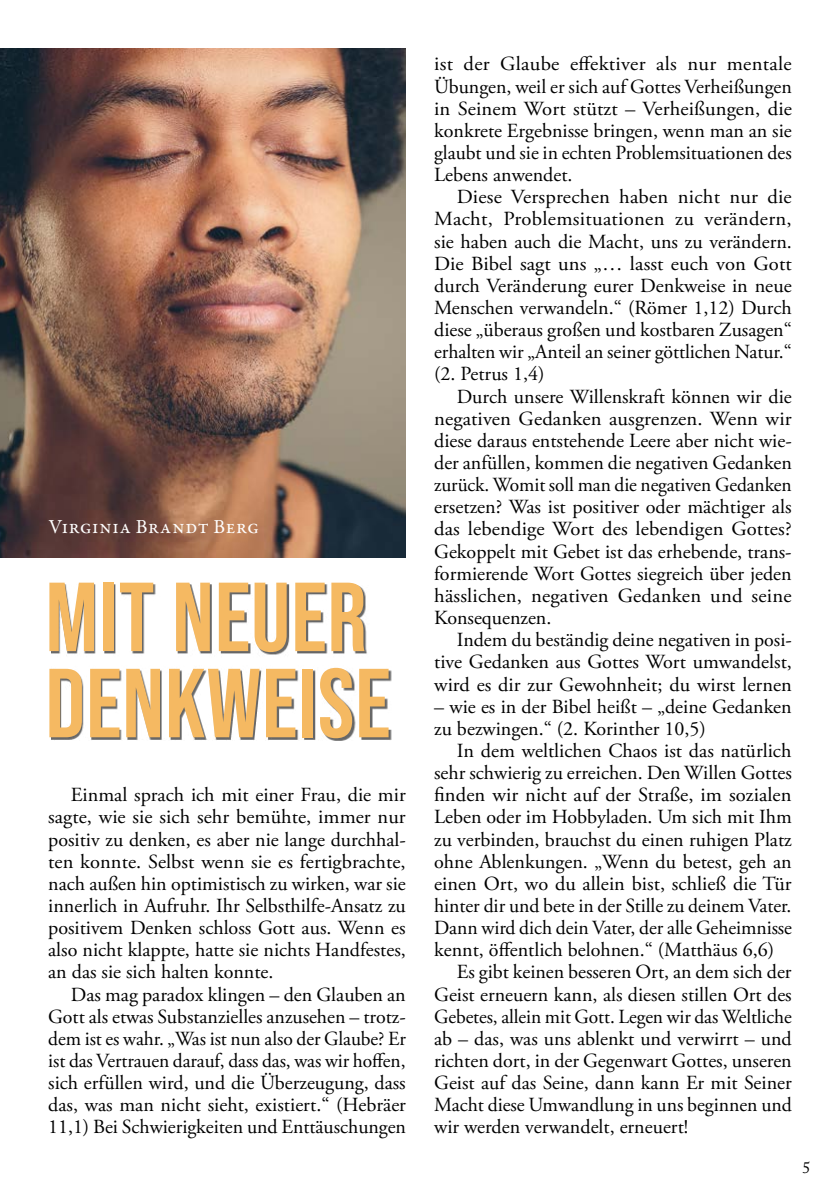
<style>
.page{position:relative;width:840px;height:1191px;background:#fff}
.page>*{position:absolute;margin:0;border:0;box-sizing:border-box;transform-origin:0 0}
.t1{font:700 97.8px/86.2px "Bebas Neue Pro";letter-spacing:.01em;color:#f5b962}
.t2{font:20px/22.2px "Adobe Garamond Pro";color:#000;text-align:justify}
.t3{font:20px "Garamond Premr Pro";letter-spacing:.025em;color:#fff}
.t4{font:16px "Adobe Caslon Pro";color:#000}
</style>
<div class="page">
<img style="left:0;top:48px;width:405px;height:509px">
<div style="left:51px;top:584px;width:340px;height:156px;background:#000;opacity:.6"></div>
<p class="t3" style="left:49px;top:514px;width:212px">Virginia Brandt Berg</p>
<h1 class="t1" style="left:45px;top:573px;width:346px">MIT NEUER<br>DENKWEISE</h1>
<p class="t2" style="left:48px;top:784px;width:359px;text-indent:23px">Einmal sprach ich mit einer Frau, die mir sagte, wie sie sich sehr bemühte, immer nur positiv zu denken, es aber nie lange durchhal&shy;ten konnte. Selbst wenn sie es fertigbrachte, nach außen hin optimistisch zu wirken, war sie innerlich in Aufruhr. Ihr Selbsthilfe-Ansatz zu positivem Denken schloss Gott aus. Wenn es also nicht klappte, hatte sie nichts Handfestes, an das sie sich halten konnte.</p>
<p class="t2" style="left:48px;top:983px;width:359px;text-indent:23px">Das mag paradox klingen – den Glauben an Gott als etwas Substanzielles anzusehen – trotz&shy;dem ist es wahr. „Was ist nun also der Glaube? Er ist das Vertrauen darauf, dass das, was wir hoffen, sich erfüllen wird, und die Überzeugung, dass das, was man nicht sieht, existiert.“ (Hebräer 11,1) Bei Schwierigkeiten und Enttäuschungen</p>
<p class="t2" style="left:434px;top:54px;width:359px">ist der Glaube effektiver als nur mentale Übungen, weil er sich auf Gottes Verheißungen in Seinem Wort stützt – Verheißungen, die konkrete Ergebnisse bringen, wenn man an sie glaubt und sie in echten Problemsituationen des Lebens anwendet.</p>
<p class="t2" style="left:434px;top:186px;width:359px;text-indent:23px">Diese Versprechen haben nicht nur die Macht, Problemsituationen zu verändern, sie haben auch die Macht, uns zu verändern.<br>Die Bibel sagt uns „… lasst euch von Gott durch Veränderung eurer Denkweise in neue Menschen verwandeln.“ (Römer 1,12) Durch diese „überaus großen und kostbaren Zusagen“ erhalten wir „Anteil an seiner göttlichen Natur.“ (2. Petrus 1,4)</p>
<p class="t2" style="left:434px;top:386px;width:359px;text-indent:23px">Durch unsere Willenskraft können wir die negativen Gedanken ausgrenzen. Wenn wir diese daraus entstehende Leere aber nicht wie&shy;der anfüllen, kommen die negativen Gedanken zurück. Womit soll man die negativen Gedanken ersetzen? Was ist positiver oder mächtiger als das lebendige Wort des lebendigen Gottes?<br>Gekoppelt mit Gebet ist das erhebende, trans&shy;formierende Wort Gottes siegreich über jeden hässlichen, negativen Gedanken und seine Konsequenzen.</p>
<p class="t2" style="left:434px;top:629px;width:359px;text-indent:23px">Indem du beständig deine negativen in posi&shy;tive Gedanken aus Gottes Wort umwandelst, wird es dir zur Gewohnheit; du wirst lernen</p>
<p class="t2" style="left:434px;top:696px;width:359px">– wie es in der Bibel heißt – „deine Gedanken zu bezwingen.“ (2. Korinther 10,5)</p>
<p class="t2" style="left:456px;top:740px;width:336px">In dem weltlichen Chaos ist das natürlich</p>
<p class="t2" style="left:434px;top:762px;width:359px">sehr schwierig zu erreichen. Den Willen Gottes</p>
<p class="t2" style="left:434px;top:784px;width:359px">finden wir nicht auf der Straße, im sozialen</p>
<p class="t2" style="left:434px;top:806px;width:359px">Leben oder im Hobbyladen. Um sich mit Ihm</p>
<p class="t2" style="left:434px;top:828px;width:359px">zu verbinden, brauchst du einen ruhigen Platz</p>
<p class="t2" style="left:434px;top:851px;width:359px">ohne Ablenkungen. „Wenn du betest, geh an</p>
<p class="t2" style="left:434px;top:873px;width:359px">einen Ort, wo du allein bist, schließ die Tür</p>
<p class="t2" style="left:434px;top:895px;width:358px">hinter dir und bete in der Stille zu deinem Vater.</p>
<p class="t2" style="left:434px;top:917px;width:359px">Dann wird dich dein Vater, der alle Geheimnisse</p>
<p class="t2" style="left:434px;top:939px;width:341px">kennt, öffentlich belohnen.“ (Matthäus 6,6)</p>
<p class="t2" style="left:456px;top:961px;width:336px">Es gibt keinen besseren Ort, an dem sich der</p>
<p class="t2" style="left:434px;top:983px;width:359px">Geist erneuern kann, als diesen stillen Ort des</p>
<p class="t2" style="left:434px;top:1006px;width:359px">Gebetes, allein mit Gott. Legen wir das Weltliche</p>
<p class="t2" style="left:434px;top:1028px;width:359px">ab – das, was uns ablenkt und verwirrt – und</p>
<p class="t2" style="left:434px;top:1050px;width:359px">richten dort, in der Gegenwart Gottes, unseren</p>
<p class="t2" style="left:434px;top:1072px;width:359px">Geist auf das Seine, dann kann Er mit Seiner</p>
<p class="t2" style="left:434px;top:1094px;width:359px">Macht diese Umwandlung in uns beginnen und</p>
<p class="t2" style="left:434px;top:1116px;width:255px">wir werden verwandelt, erneuert!</p>
<p class="t4" style="left:802px;top:1158px;width:9px">5</p>
</div>
